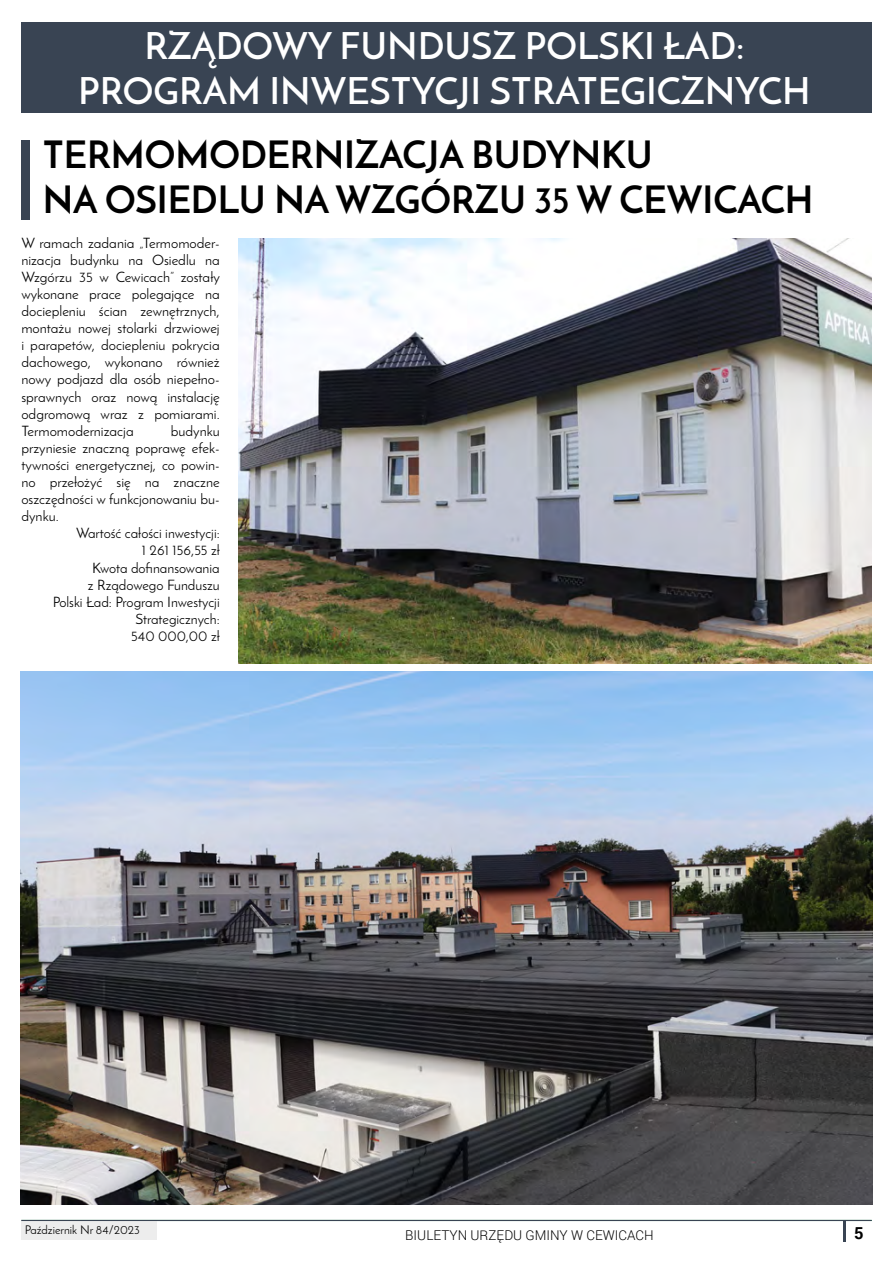
<style>
.page{position:relative;width:893px;height:1263px;background:#fff}
.page>*{position:absolute;margin:0;border:0;box-sizing:border-box;transform-origin:0 0}
.t1{font:600 37.5px/45px "Josefin Sans";color:#fff;text-align:center}
.t2{font:700 37.5px/45px "Josefin Sans";color:#000}
.t3{font:700 16.5px "Roboto";color:#000}
.t4{font:14.25px/17.1px "Josefin Sans";color:#000;text-align:justify}
.t5{font:300 13.5px "Roboto";color:#000}
.t6{font:12px "Josefin Sans";color:#000}
</style>
<div class="page">
<img style="left:21px;top:672px;width:851px;height:533px">
<div style="left:21px;top:22px;width:851px;height:91px;background:#394453"></div>
<div style="left:21px;top:140px;width:9px;height:80px;background:#394453"></div>
<img style="left:239px;top:238px;width:633px;height:425px">
<div style="left:21px;top:1220px;width:135px;height:19px;background:#ededed"></div>
<hr style="left:843px;top:1220px;width:3px;height:22px;background:#394453">
<hr style="left:21px;top:1220px;width:851px;height:1px;background:#394453">
<h1 class="t1" style="left:78px;top:23px;width:734px">RZĄDOWY FUNDUSZ POLSKI ŁAD:<br>PROGRAM INWESTYCJI STRATEGICZNYCH</h1>
<h1 class="t2" style="left:43px;top:132px;width:772px">TERMOMODERNIZACJA BUDYNKU<br>NA OSIEDLU NA WZGÓRZU 35 W CEWICACH</h1>
<p class="t4" style="left:21px;top:234px;width:200px">W ramach zadania „Termomoder&shy;nizacja budynku na Osiedlu na Wzgórzu 35 w Cewicach” zostały wykonane prace polegające na dociepleniu ścian zewnętrznych, montażu nowej stolarki drzwiowej i parapetów, dociepleniu pokrycia dachowego, wykonano również nowy podjazd dla osób niepełno&shy;sprawnych oraz nową instalację odgromową wraz z pomiarami.<br>Termomodernizacja</p>
<p class="t4" style="left:21px;top:422px;width:200px;text-indent:149px">budynku przyniesie znaczną poprawę efek&shy;tywności energetycznej, co powin&shy;no przełożyć się na znaczne oszczędności w funkcjonowaniu bu&shy;dynku.</p>
<p class="t4" style="left:53px;top:525px;width:169px;text-align:right">Wartość całości inwestycji:<br>1 261 156,55 zł<br>Kwota dofinansowania<br>z Rządowego Funduszu<br>Polski Ład: Program Inwestycji<br>Strategicznych:<br>540 000,00 zł</p>
<p class="t6" style="left:25px;top:1222px;width:117px">Październik Nr 84/2023</p>
<p class="t5" style="left:405px;top:1226px;width:250px">BIULETYN URZĘDU GMINY W CEWICACH</p>
<p class="t3" style="left:854px;top:1222px;width:11px">5</p>
</div>
